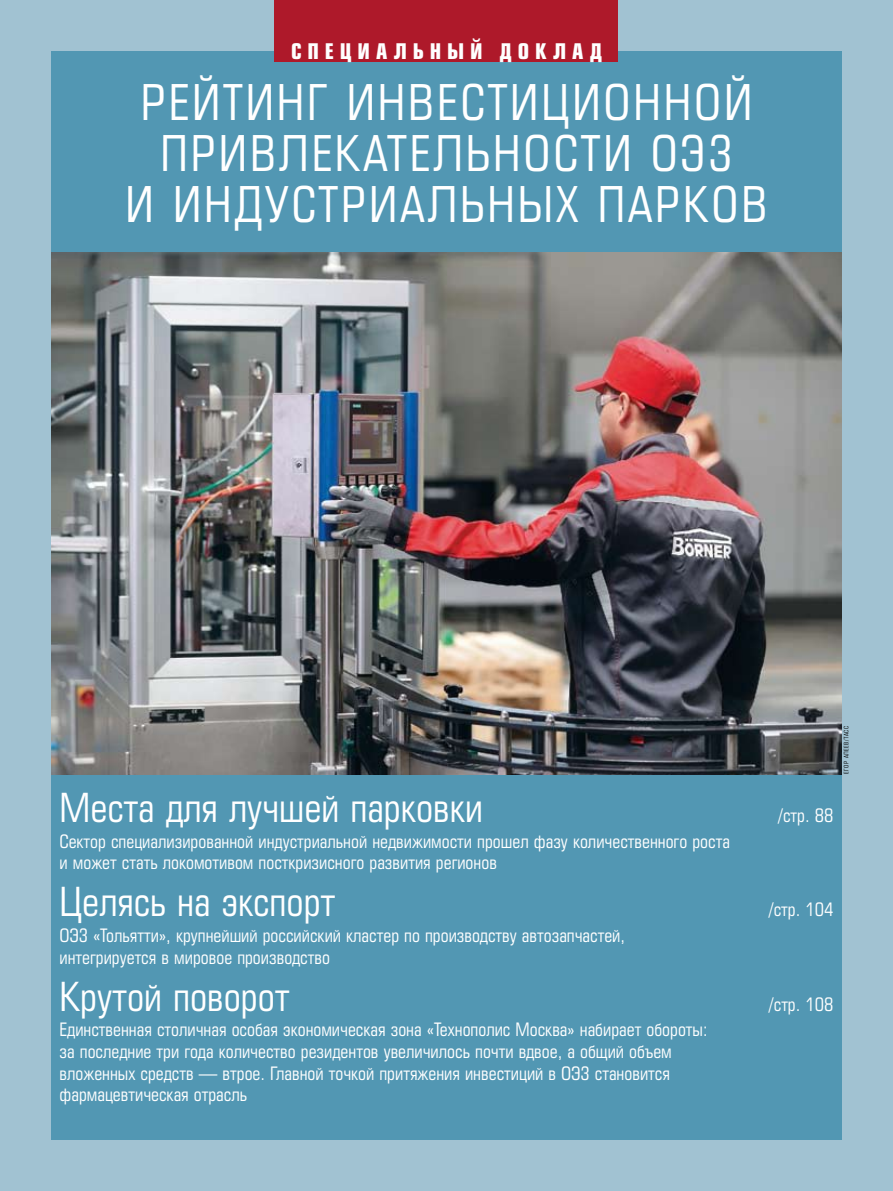
<style>
.page{position:relative;width:893px;height:1191px;background:#a1c2d2}
.page>*{position:absolute;margin:0;border:0;box-sizing:border-box;transform-origin:0 0}
.t1{font:48px/51px "Europe Cond";letter-spacing:.06em;color:#fff;text-align:center}
.t2{font:39px "Europe Cond";color:#fff}
.t3{font:700 21px "Europe Cond";letter-spacing:.285em;color:#fff}
.t4{font:18px/21.6px "Europe Cond";color:#fff}
.t5{font:6px "Europe Cond";letter-spacing:.1em;color:#000}
</style>
<div class="page">
<div style="left:51px;top:51px;width:791px;height:1089px;background:#5297b3"></div>
<div style="left:275px;top:0;width:343px;height:61px;background:#ae192a"></div>
<img style="left:51px;top:252px;width:791px;height:523px">
<p class="t3" style="left:291px;top:37px;width:312px">СПЕЦИАЛЬНЫЙ ДОКЛАД</p>
<h1 class="t1" style="left:125px;top:76px;width:644px">РЕЙТИНГ ИНВЕСТИЦИОННОЙ<br>ПРИВЛЕКАТЕЛЬНОСТИ ОЭЗ<br>И ИНДУСТРИАЛЬНЫХ ПАРКОВ</h1>
<h2 class="t2" style="left:60px;top:783px;width:425px">Места для лучшей парковки</h2>
<p class="t4" style="left:60px;top:830px;width:672px">Сектор специализированной индустриальной недвижимости прошел фазу количественного роста и может стать локомотивом посткризисного развития регионов</p>
<h2 class="t2" style="left:60px;top:877px;width:277px">Целясь на экспорт</h2>
<p class="t4" style="left:60px;top:924px;width:567px">ОЭЗ «Тольятти», крупнейший российский кластер по производству автозапчастей, интегрируется в мировое производство</p>
<h2 class="t2" style="left:60px;top:971px;width:231px">Крутой поворот</h2>
<p class="t4" style="left:60px;top:1018px;width:650px">Единственная столичная особая экономическая зона «Технополис Москва» набирает обороты: за последние три года количество резидентов увеличилось почти вдвое, а общий объем вложенных средств — втрое. Главной точкой притяжения инвестиций в ОЭЗ становится фармацевтическая отрасль</p>
<p class="t5" style="left:842px;top:774px;width:49px;rotate:-90deg">ЕГОР АЛЕЕВ/ТАСС</p>
<p class="t4" style="left:779px;top:804px;width:56px">/стр. 88</p>
<p class="t4" style="left:769px;top:898px;width:66px">/стр. 104</p>
<p class="t4" style="left:769px;top:993px;width:66px">/стр. 108</p>
</div>
